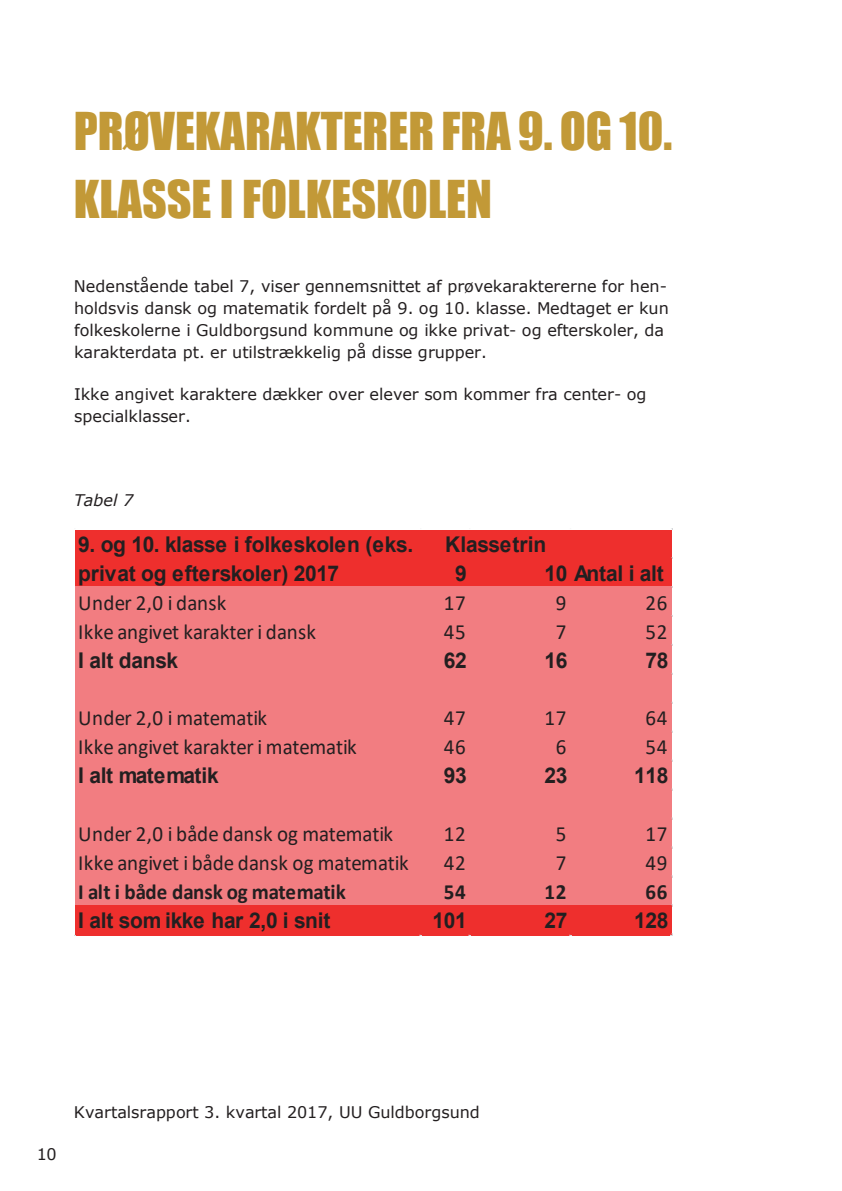
<style>
.page{position:relative;width:842px;height:1191px;background:#fff}
.page>*{position:absolute;margin:0;border:0;box-sizing:border-box;transform-origin:0 0}
.t1{font:48px/67.8px "Impact";color:#c29937}
.t2{font:21.6px "Calibri";color:#231f20}
.t3{font:700 21.6px/29px "Arial";letter-spacing:-.025em;color:#231f20}
.t4{font:700 21.6px "Calibri";letter-spacing:-.005em;color:#231f20}
.t5{font:16px/22px "Verdana";letter-spacing:-.005em;color:#231f20}
.t6{font:italic 16px "Verdana";color:#231f20}
</style>
<div class="page">
<div style="left:75px;top:530px;width:597px;height:58px;background:#ee2f2d"></div>
<div style="left:75px;top:586px;width:597px;height:320px;background:#f27d81"></div>
<div style="left:75px;top:905px;width:597px;height:30px;background:#ee2f2d"></div>
<h1 class="t1" style="left:74px;top:96px;width:600px">PRØVEKARAKTERER FRA 9. OG 10.<br>KLASSE I FOLKESKOLEN</h1>
<p class="t5" style="left:74px;top:275px;width:596px">Nedenstående tabel 7, viser gennemsnittet af prøvekaraktererne for hen&shy;holdsvis dansk og matematik fordelt på 9. og 10. klasse. Medtaget er kun folkeskolerne i Guldborgsund kommune og ikke privat- og efterskoler, da karakterdata pt. er utilstrækkelig på disse grupper.</p>
<p class="t5" style="left:74px;top:383px;width:574px">Ikke angivet karaktere dækker over elever som kommer fra center- og specialklasser.</p>
<p class="t6" style="left:74px;top:489px;width:61px">Tabel 7</p>
<h2 class="t3" style="left:78px;top:530px;width:336px">9. og 10. klasse i folkeskolen (eks. privat og efterskoler) 2017</h2>
<h2 class="t3" style="left:445px;top:530px;width:103px">Klassetrin</h2>
<h2 class="t3" style="left:455px;top:559px;width:13px">9</h2>
<h2 class="t3" style="left:545px;top:559px;width:121px">10 Antal i alt</h2>
<h2 class="t2" style="left:78px;top:587px;width:150px">Under 2,0 i dansk</h2>
<h2 class="t2" style="left:444px;top:587px;width:23px">17</h2>
<h2 class="t2" style="left:556px;top:587px;width:12px">9</h2>
<h2 class="t2" style="left:645px;top:587px;width:23px">26</h2>
<h2 class="t2" style="left:78px;top:616px;width:239px">Ikke angivet karakter i dansk</h2>
<h2 class="t2" style="left:444px;top:616px;width:23px">45</h2>
<h2 class="t2" style="left:556px;top:616px;width:12px">7</h2>
<h2 class="t2" style="left:645px;top:616px;width:23px">52</h2>
<h2 class="t3" style="left:78px;top:645px;width:101px">I alt dansk</h2>
<h2 class="t3" style="left:444px;top:645px;width:24px">62</h2>
<h2 class="t3" style="left:545px;top:645px;width:24px">16</h2>
<h2 class="t3" style="left:645px;top:645px;width:24px">78</h2>
<h2 class="t2" style="left:78px;top:703px;width:190px">Under 2,0 i matematik</h2>
<h2 class="t2" style="left:444px;top:703px;width:23px">47</h2>
<h2 class="t2" style="left:545px;top:703px;width:23px">17</h2>
<h2 class="t2" style="left:645px;top:703px;width:23px">64</h2>
<h2 class="t2" style="left:78px;top:732px;width:280px">Ikke angivet karakter i matematik</h2>
<h2 class="t2" style="left:444px;top:732px;width:23px">46</h2>
<h2 class="t2" style="left:556px;top:732px;width:12px">6</h2>
<h2 class="t2" style="left:645px;top:732px;width:23px">54</h2>
<h2 class="t3" style="left:78px;top:761px;width:142px">I alt matematik</h2>
<h2 class="t3" style="left:444px;top:761px;width:24px">93</h2>
<h2 class="t3" style="left:545px;top:761px;width:24px">23</h2>
<h2 class="t3" style="left:634px;top:761px;width:36px">118</h2>
<h2 class="t2" style="left:78px;top:819px;width:316px">Under 2,0 i både dansk og matematik</h2>
<h2 class="t2" style="left:444px;top:819px;width:23px">12</h2>
<h2 class="t2" style="left:556px;top:819px;width:12px">5</h2>
<h2 class="t2" style="left:645px;top:819px;width:23px">17</h2>
<h2 class="t2" style="left:78px;top:848px;width:332px">Ikke angivet i både dansk og matematik</h2>
<h2 class="t2" style="left:444px;top:848px;width:23px">42</h2>
<h2 class="t2" style="left:556px;top:848px;width:12px">7</h2>
<h2 class="t2" style="left:645px;top:848px;width:23px">49</h2>
<h2 class="t4" style="left:78px;top:876px;width:269px">I alt i både dansk og matematik</h2>
<h2 class="t4" style="left:444px;top:876px;width:23px">54</h2>
<h2 class="t4" style="left:545px;top:876px;width:23px">12</h2>
<h2 class="t4" style="left:645px;top:876px;width:23px">66</h2>
<h2 class="t3" style="left:78px;top:906px;width:254px">I alt som ikke har 2,0 i snit</h2>
<h2 class="t3" style="left:433px;top:906px;width:36px">101</h2>
<h2 class="t3" style="left:545px;top:906px;width:24px">27</h2>
<h2 class="t3" style="left:634px;top:906px;width:36px">128</h2>
<p class="t5" style="left:37px;top:1143px;width:21px">10</p>
<p class="t5" style="left:74px;top:1101px;width:407px">Kvartalsrapport 3. kvartal 2017, UU Guldborgsund</p>
</div>
